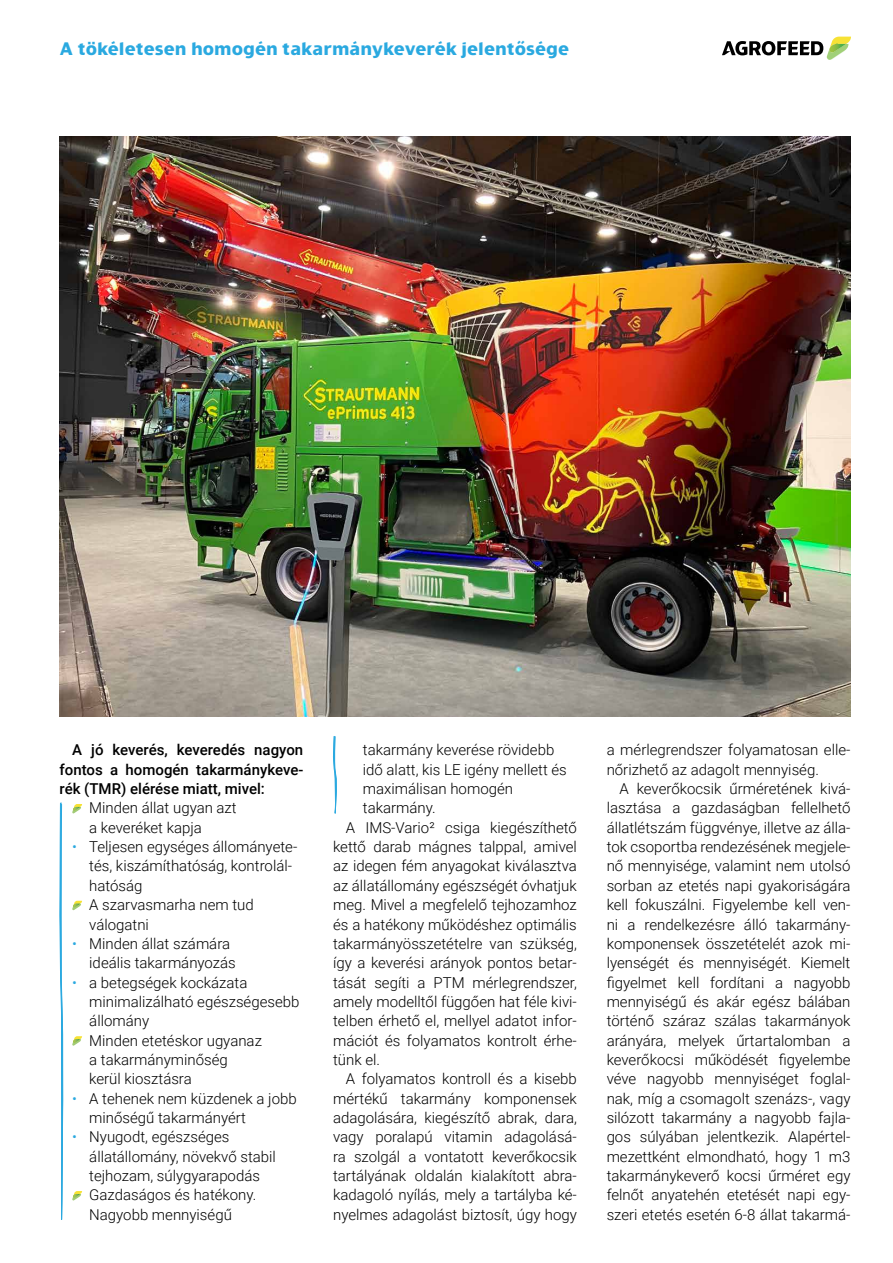
<style>
.page{position:relative;width:893px;height:1263px;background:#fff}
.page>*{position:absolute;margin:0;border:0;box-sizing:border-box;transform-origin:0 0}
.t1{font:800 18px "Evander";color:#2aa9e0}
.t2{font:300 15px/19.4px "Roboto";color:#000}
.t3{font:500 15px/19.4px "Roboto";color:#000;text-align:justify}
.s1{color:#2aa9e0}
</style>
<div class="page">
<svg style="left:722px;top:37px;width:129px;height:23px"></svg>
<svg style="left:72px;top:804px;width:10px;height:9px"></svg>
<svg style="left:72px;top:901px;width:10px;height:9px"></svg>
<svg style="left:72px;top:1036px;width:10px;height:10px"></svg>
<svg style="left:72px;top:1191px;width:10px;height:9px"></svg>
<img style="left:60px;top:136px;width:790px;height:581px">
<svg style="left:59px;top:802px;width:5px;height:418px"></svg>
<svg style="left:333px;top:736px;width:4px;height:78px"></svg>
<p class="t1" style="left:60px;top:38px;width:511px">A tökéletesen homogén takarmánykeverék jelentősége</p>
<p class="t3" style="left:60px;top:740px;width:245px;text-indent:13px">A jó keverés, keveredés nagyon fontos a homogén takarmánykeve&shy;rék (TMR) elérése miatt, mivel:</p>
<p class="t2" style="left:89px;top:798px;width:149px">Minden állat ugyan azt a keveréket kapja</p>
<p class="t2" style="left:89px;top:836px;width:209px;text-indent:-17px"><span class="s1">•</span> Teljesen egységes állományete&shy;tés, kiszámíthatóság, kontrolál&shy;hatóság<br>A szarvasmarha nem tud válogatni</p>
<p class="t2" style="left:89px;top:933px;width:148px;text-indent:-17px"><span class="s1">•</span> Minden állat számára ideális takarmányozás</p>
<p class="t2" style="left:89px;top:972px;width:212px;text-indent:-17px"><span class="s1">•</span> a betegségek kockázata minimalizálható egészségesebb állomány<br>Minden etetéskor ugyanaz<br>a takarmányminőség<br>kerül kiosztásra</p>
<p class="t2" style="left:89px;top:1088px;width:209px;text-indent:-17px"><span class="s1">•</span> A tehenek nem küzdenek a jobb minőségű takarmányért</p>
<p class="t2" style="left:89px;top:1127px;width:188px;text-indent:-17px"><span class="s1">•</span> Nyugodt, egészséges állatállomány, növekvő stabil tejhozam, súlygyarapodás<br>Gazdaságos és hatékony.<br>Nagyobb mennyiségű</p>
<p class="t2" style="left:363px;top:740px;width:193px">takarmány keverése rövidebb</p>
<p class="t2" style="left:363px;top:759px;width:205px">idő alatt, kis LE igény mellett és</p>
<p class="t2" style="left:363px;top:778px;width:152px">maximálisan homogén</p>
<p class="t2" style="left:363px;top:798px;width:74px">takarmány.</p>
<p class="t2" style="left:346px;top:817px;width:233px">A IMS-Vario² csiga kiegészíthető</p>
<p class="t2" style="left:333px;top:836px;width:245px">kettő darab mágnes talppal, amivel</p>
<p class="t2" style="left:333px;top:856px;width:245px">az idegen fém anyagokat kiválasztva</p>
<p class="t2" style="left:333px;top:875px;width:245px">az állatállomány egészségét óvhatjuk</p>
<p class="t2" style="left:333px;top:895px;width:245px">meg. Mivel a megfelelő tejhozamhoz</p>
<p class="t2" style="left:333px;top:914px;width:245px">és a hatékony működéshez optimális</p>
<p class="t2" style="left:333px;top:933px;width:245px">takarmányösszetételre van szükség,</p>
<p class="t2" style="left:333px;top:953px;width:245px">így a keverési arányok pontos betar-</p>
<p class="t2" style="left:333px;top:972px;width:245px">tását segíti a PTM mérlegrendszer,</p>
<p class="t2" style="left:333px;top:991px;width:245px">amely modelltől függően hat féle kivi-</p>
<p class="t2" style="left:333px;top:1011px;width:245px">telben érhető el, mellyel adatot infor-</p>
<p class="t2" style="left:333px;top:1030px;width:245px">mációt és folyamatos kontrolt érhe-</p>
<p class="t2" style="left:333px;top:1049px;width:48px">tünk el.</p>
<p class="t2" style="left:346px;top:1069px;width:233px">A folyamatos kontroll és a kisebb</p>
<p class="t2" style="left:333px;top:1088px;width:245px">mértékű takarmány komponensek</p>
<p class="t2" style="left:333px;top:1107px;width:245px">adagolására, kiegészítő abrak, dara,</p>
<p class="t2" style="left:333px;top:1127px;width:245px">vagy poralapú vitamin adagolásá-</p>
<p class="t2" style="left:333px;top:1146px;width:245px">ra szolgál a vontatott keverőkocsik</p>
<p class="t2" style="left:333px;top:1165px;width:245px">tartályának oldalán kialakított abra-</p>
<p class="t2" style="left:333px;top:1185px;width:245px">kadagoló nyílás, mely a tartályba ké-</p>
<p class="t2" style="left:333px;top:1204px;width:245px">nyelmes adagolást biztosít, úgy hogy</p>
<p class="t2" style="left:607px;top:740px;width:245px">a mérlegrendszer folyamatosan elle&shy;nőrizhető az adagolt mennyiség.</p>
<p class="t2" style="left:607px;top:778px;width:245px;text-align:justify;text-indent:13px">A keverőkocsik űrméretének kivá&shy;lasztása a gazdaságban fellelhető állatlétszám függvénye, illetve az álla&shy;tok csoportba rendezésének megjele&shy;nő mennyisége, valamint nem utolsó sorban az etetés napi gyakoriságára kell fokuszálni. Figyelembe kell ven&shy;ni a rendelkezésre álló takarmány&shy;komponensek összetételét azok mi&shy;lyenségét és mennyiségét. Kiemelt figyelmet kell fordítani a nagyobb mennyiségű és akár egész bálában történő száraz szálas takarmányok arányára, melyek űrtartalomban a keverőkocsi működését figyelembe véve nagyobb mennyiséget foglal&shy;nak, míg a csomagolt szenázs-, vagy silózott takarmány a nagyobb fajla&shy;gos súlyában jelentkezik. Alapértel&shy;mezettként elmondható, hogy 1 m3 takarmánykeverő kocsi űrméret egy felnőt anyatehén etetését napi egy&shy;szeri etetés esetén 6-8 állat takarmá-</p>
</div>
